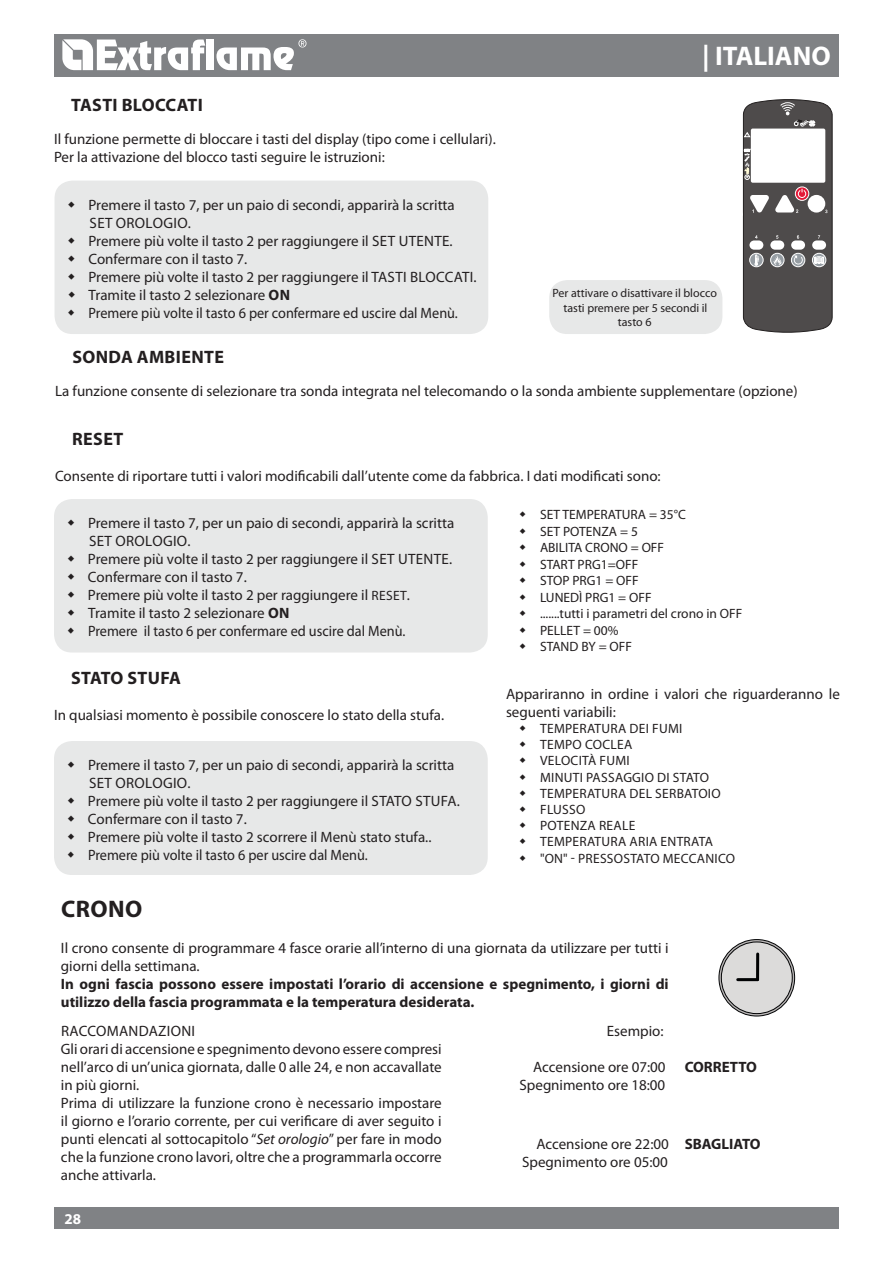
<style>
.page{position:relative;width:893px;height:1263px;background:#fff}
.page>*{position:absolute;margin:0;border:0;box-sizing:border-box;transform-origin:0 0}
.t1{font:700 27px "Myriad Pro";color:#fff}
.t2{font:700 24px "Myriad Pro";color:#231f20}
.t3{font:700 18px "Myriad Pro";letter-spacing:.02em;color:#231f20}
.t4{font:15px/18px "Myriad Pro";color:#231f20}
.t5{font:700 15px/18px "Myriad Pro";color:#231f20}
.t6{font:700 15px "Myriad Pro";color:#fff}
.t7{font:13.5px/16.5px "Myriad Pro";color:#231f20}
.t8{font:13.5px/16.2px "Myriad Pro";letter-spacing:.02em;color:#231f20}
.t9{font:12px/14.4px "Myriad Pro";color:#231f20;text-align:center}
.s1{font-weight:700}
.s2{font-size:13.5px}
.s3{font-style:italic}
</style>
<div class="page">
<div style="left:54px;top:34px;width:785px;height:43px;background:#808285"></div>
<div style="left:54px;top:1208px;width:785px;height:21px;background:#808285"></div>
<svg style="left:62px;top:39px;width:143px;height:31px"></svg>
<div style="left:207px;top:40px;width:7px;height:30px;background:#fff"></div>
<svg style="left:216px;top:39px;width:90px;height:31px"></svg>
<svg style="left:742px;top:99px;width:90px;height:234px"></svg>
<div style="left:549px;top:280px;width:173px;height:54px;background:#e7e8e8;border-radius:18px"></div>
<div style="left:55px;top:181px;width:433px;height:153px;background:#e7e8e8;border-radius:18px"></div>
<svg style="left:719px;top:939px;width:76px;height:77px"></svg>
<div style="left:718px;top:939px;width:77px;height:77px;border:1px solid #020304;border-radius:50%"></div>
<div style="left:721px;top:942px;width:71px;height:71px;background:#dcdbda;border-radius:50%"></div>
<div style="left:721px;top:941px;width:72px;height:73px;border:1px solid #020304;border-radius:50%"></div>
<hr style="left:738px;top:978px;width:19px;height:3px;background:#010203">
<hr style="left:756px;top:954px;width:3px;height:26px;background:#010203">
<div style="left:54px;top:741px;width:434px;height:134px;background:#e7e8e8;border-radius:18px"></div>
<div style="left:54px;top:499px;width:434px;height:153px;background:#e7e8e8;border-radius:18px"></div>
<p class="t3" style="left:71px;top:93px;width:62px">Tasti bloccati</p>
<p class="t4" style="left:54px;top:130px;width:443px">Il funzione permette di bloccare i tasti del display (tipo come i cellulari).<br>Per la attivazione del blocco tasti seguire le istruzioni:</p>
<p class="t4" style="left:89px;top:196px;width:368px">Premere il tasto 7, per un paio di secondi, apparirà la scritta set</p>
<p class="t4" style="left:116px;top:214px;width:10px">orologio</p>
<p class="t4" style="left:89px;top:214px;width:293px;text-indent:99px">.<br>Premere più volte il tasto 2 per raggiungere il set</p>
<p class="t4" style="left:399px;top:232px;width:55px">ute nte.</p>
<p class="t4" style="left:89px;top:250px;width:291px">Confermare con il tasto 7.<br>Premere più volte il tasto 2 per raggiungere il tasti</p>
<p class="t4" style="left:410px;top:268px;width:9px">bloccati</p>
<p class="t4" style="left:474px;top:268px;width:5px">.</p>
<p class="t4" style="left:89px;top:286px;width:371px">Tramite il tasto 2 selezionare <span class="s1">on<br></span>Premere più volte il tasto 6 per confermare ed uscire dal Menù.</p>
<h1 class="t1" style="left:702px;top:38px;width:130px">| ITALIANO</h1>
<p class="t9" style="left:553px;top:286px;width:166px">Per attivare o disattivare il blocco tasti premere per 5 secondi il tasto 6</p>
<p class="t3" style="left:72px;top:345px;width:13px">Sonda</p>
<p class="t3" style="left:137px;top:345px;width:12px">ambiente</p>
<p class="t4" style="left:55px;top:381px;width:744px">La funzione consente di selezionare tra sonda integrata nel telecomando o la sonda ambiente supplementare (opzione)</p>
<p class="t3" style="left:72px;top:427px;width:42px">Reset</p>
<p class="t4" style="left:55px;top:467px;width:607px">Consente di riportare tutti i valori modificabili dall’utente come da fabbrica. I dati modificati sono:</p>
<p class="t7" style="left:540px;top:506px;width:204px">SET TEMPERATURA = 35°C<br>SET POTENZA = 5<br>ABILITA CRONO = OFF<br>START PRG1=OFF<br>STOP PRG1 = OFF<br>LUN EDÌ PRG1 = OFF<br>.......tutti i parametri del crono in OFF<br>PELLET = 00%<br>STAND BY = OFF</p>
<p class="t4" style="left:88px;top:514px;width:368px">Premere il tasto 7, per un paio di secondi, apparirà la scritta set</p>
<p class="t4" style="left:115px;top:532px;width:10px">orologio</p>
<p class="t4" style="left:88px;top:532px;width:293px;text-indent:99px">.<br>Premere più volte il tasto 2 per raggiungere il set</p>
<p class="t4" style="left:398px;top:550px;width:55px">ute nte.</p>
<p class="t4" style="left:88px;top:568px;width:292px">Confermare con il tasto 7.<br>Premere più volte il tasto 2 per raggiungere il <span class="s2">reset</span></p>
<p class="t4" style="left:407px;top:586px;width:5px">.</p>
<p class="t4" style="left:88px;top:604px;width:319px">Tramite il tasto 2 selezionare <span class="s1">on<br></span>Premere il tasto 6 per confermare ed uscire dal Menù.</p>
<p class="t3" style="left:71px;top:666px;width:12px">Stato</p>
<p class="t3" style="left:127px;top:666px;width:44px">stufa</p>
<p class="t4" style="left:54px;top:706px;width:392px">In qualsiasi momento è possibile conoscere lo stato della stufa.</p>
<p class="t4" style="left:88px;top:756px;width:368px">Premere il tasto 7, per un paio di secondi, apparirà la scritta<br>Set orologio</p>
<p class="t4" style="left:88px;top:774px;width:293px;text-indent:99px">.<br>Premere più volte il tasto 2 per raggiungere il stato</p>
<p class="t4" style="left:415px;top:792px;width:46px">stufa.</p>
<p class="t4" style="left:88px;top:810px;width:345px">Confermare con il tasto 7.<br>Premere più volte il tasto 2 scorrere il Menù stato stufa..<br>Premere più volte il tasto 6 per uscire dal Menù.</p>
<p class="t4" style="left:506px;top:684px;width:335px">Appariranno in ordine i valori che riguarderanno le seguenti variabili:</p>
<p class="t7" style="left:540px;top:720px;width:16px">Temperat</p>
<p class="t7" style="left:602px;top:720px;width:74px">ura dei fumi</p>
<p class="t7" style="left:540px;top:736px;width:17px">Tempo</p>
<p class="t7" style="left:585px;top:736px;width:9px">coclea</p>
<p class="t7" style="left:540px;top:752px;width:16px">Velocit</p>
<p class="t7" style="left:540px;top:752px;width:83px;text-indent:48px">à fumi<br>Minuti passaggio</p>
<p class="t7" style="left:657px;top:768px;width:24px">di stato</p>
<p class="t7" style="left:540px;top:785px;width:16px">Temperat</p>
<p class="t7" style="left:602px;top:785px;width:37px">ura del</p>
<p class="t7" style="left:655px;top:785px;width:9px">serbatoio</p>
<p class="t8" style="left:540px;top:801px;width:67px">Flusso<br>Potenza reale<br>Temperat</p>
<p class="t7" style="left:602px;top:833px;width:36px">ura aria</p>
<p class="t7" style="left:661px;top:833px;width:25px">entrata</p>
<p class="t7" style="left:540px;top:849px;width:47px">"ON" - pressostato</p>
<p class="t7" style="left:663px;top:849px;width:10px">mecca</p>
<p class="t7" style="left:705px;top:849px;width:17px">nico</p>
<h2 class="t2" style="left:61px;top:893px;width:48px">Crono</h2>
<p class="t4" style="left:61px;top:939px;width:609px">Il crono consente di programmare 4 fasce orarie all’interno di una giornata da utilizzare per tutti i giorni della settimana.</p>
<p class="t5" style="left:61px;top:974px;width:609px">In ogni fascia possono essere impostati l’orario di accensione e spegnimento, i giorni di utilizzo della fascia programmata e la temperatura desiderata.</p>
<p class="t4" style="left:61px;top:1022px;width:20px">Raccoma</p>
<p class="t4" style="left:61px;top:1022px;width:382px;text-indent:68px">ndazioni<br>Gli orari di accensione e spegnimento devono essere compresi nell’arco di un’unica giornata, dalle 0 alle 24, e non accavallate in più giorni.<br>Prima di utilizzare la funzione crono è necessario impostare il giorno e l’orario corrente, per cui verificare di aver seguito i punti elencati al sottocapitolo “<span class="s3">Set orologio</span>” per fare in modo che la funzione crono lavori, oltre che a programmarla occorre anche attivarla.</p>
<p class="t4" style="left:607px;top:1022px;width:58px">Esempio:</p>
<p class="t4" style="left:533px;top:1058px;width:134px">Accensione ore 07:00</p>
<p class="t5" style="left:685px;top:1058px;width:74px">CORR ETTO</p>
<p class="t4" style="left:520px;top:1076px;width:147px">Spegnimento ore 18:00</p>
<p class="t4" style="left:522px;top:1135px;width:240px;text-indent:14px">Accensione ore 22:00 <span class="s1">SBAGLIATO<br></span>Spegnimento ore 05:00</p>
<p class="t6" style="left:65px;top:1209px;width:18px">28</p>
</div>
